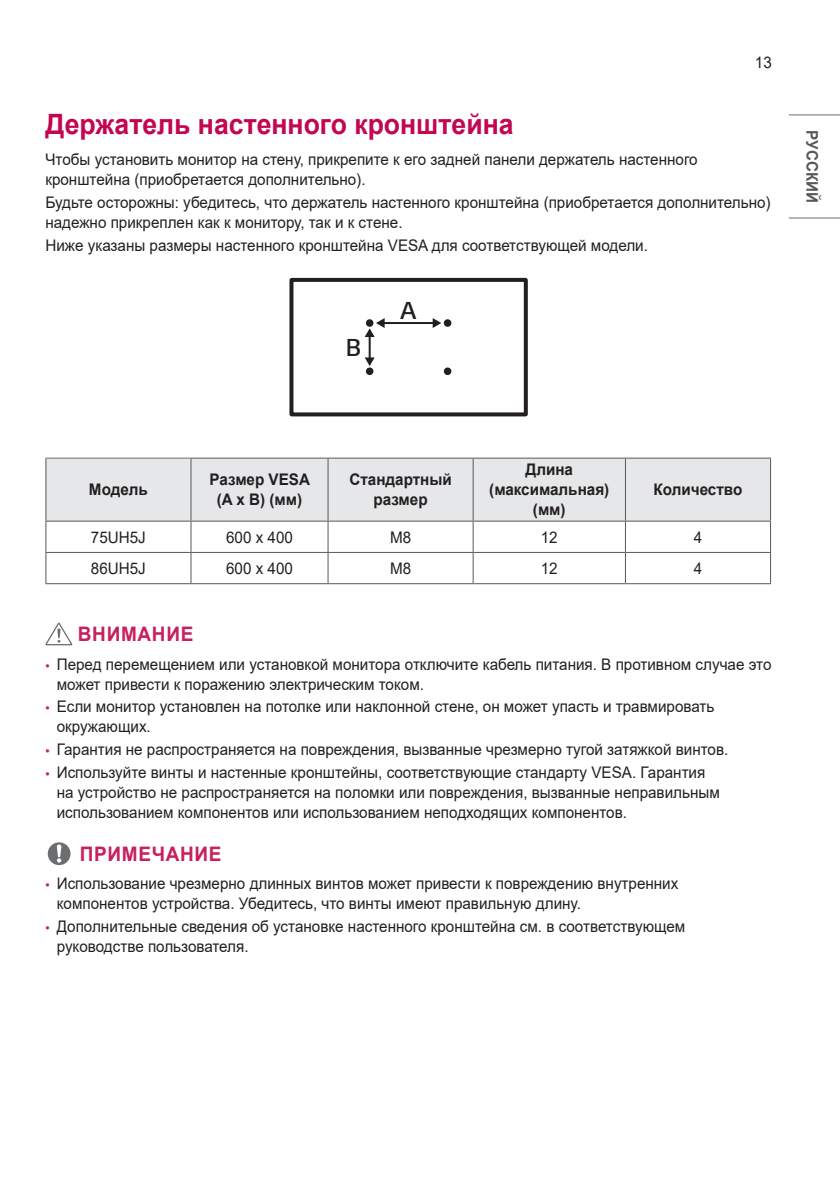
<style>
.page{position:relative;width:840px;height:1191px;background:#fff}
.page>*{position:absolute;margin:0;border:0;box-sizing:border-box;transform-origin:0 0}
.Title2{font:700 28px "Arial";color:#c30552;scale:.95 1}
.t1{font:300 26px "LG Smart";color:#231f20}
.Warning{font:700 20px "Arial";letter-spacing:.035em;color:#c8205d;scale:.95 1}
.Body{font:16px/20px "Arial";color:#231f20;scale:.95 1}
.Body_Bold_Center{font:700 16px/20px "Arial";color:#231f20;text-align:center;scale:.95 1}
.Body_Center{font:16px "Arial";color:#231f20;scale:.95 1}
.t2{font:700 16px "Arial";color:#57585a;scale:.95 1}
.s1{font-family:"LG Smart";color:#c8205d}
</style>
<div class="page">
<hr style="left:788px;top:217px;width:51px;height:1px;background:#6c6d70">
<hr style="left:788px;top:114px;width:51px;height:1px;background:#6c6d70">
<div style="left:289px;top:278px;width:238px;height:138px;border:4px solid #231f20"></div>
<div style="left:443px;top:319px;width:8px;height:8px;background:#231f20;border-radius:50%"></div>
<svg style="left:365px;top:367px;width:8px;height:8px"></svg>
<svg style="left:443px;top:367px;width:8px;height:8px"></svg>
<hr style="left:383px;top:322px;width:51px;height:2px;background:#231f20">
<svg style="left:432px;top:318px;width:9px;height:10px"></svg>
<hr style="left:368px;top:335px;width:2px;height:24px;background:#231f20">
<svg style="left:364px;top:318px;width:20px;height:19px"></svg>
<svg style="left:364px;top:357px;width:10px;height:9px"></svg>
<div style="left:46px;top:458px;width:723px;height:62px;background:#e6e7e9"></div>
<hr style="left:45px;top:457px;width:145px;height:1px;background:#6c6d70">
<hr style="left:45px;top:458px;width:1px;height:62px;background:#57585a">
<hr style="left:190px;top:457px;width:138px;height:1px;background:#57585a">
<hr style="left:190px;top:458px;width:1px;height:62px;background:#57585a">
<hr style="left:328px;top:457px;width:145px;height:1px;background:#57585a">
<hr style="left:327px;top:458px;width:1px;height:62px;background:#57585a">
<hr style="left:473px;top:457px;width:152px;height:1px;background:#57585a">
<hr style="left:472px;top:458px;width:1px;height:62px;background:#57585a">
<hr style="left:625px;top:457px;width:145px;height:1px;background:#57585a">
<hr style="left:624px;top:458px;width:1px;height:62px;background:#57585a">
<hr style="left:769px;top:458px;width:1px;height:62px;background:#57585a">
<hr style="left:45px;top:521px;width:1px;height:31px;background:#57585a">
<hr style="left:190px;top:521px;width:1px;height:31px;background:#57585a">
<hr style="left:327px;top:521px;width:1px;height:31px;background:#57585a">
<hr style="left:472px;top:521px;width:1px;height:31px;background:#57585a">
<hr style="left:624px;top:521px;width:1px;height:31px;background:#57585a">
<hr style="left:769px;top:521px;width:1px;height:31px;background:#57585a">
<hr style="left:45px;top:553px;width:1px;height:30px;background:#57585a">
<hr style="left:190px;top:553px;width:1px;height:30px;background:#57585a">
<hr style="left:327px;top:553px;width:1px;height:30px;background:#57585a">
<hr style="left:472px;top:553px;width:1px;height:30px;background:#57585a">
<hr style="left:624px;top:553px;width:1px;height:30px;background:#57585a">
<hr style="left:769px;top:553px;width:1px;height:30px;background:#57585a">
<hr style="left:45px;top:520px;width:146px;height:1px;background:#57585a">
<hr style="left:45px;top:552px;width:146px;height:1px;background:#57585a">
<hr style="left:45px;top:583px;width:146px;height:1px;background:#57585a">
<hr style="left:191px;top:520px;width:137px;height:1px;background:#57585a">
<hr style="left:328px;top:520px;width:145px;height:1px;background:#57585a">
<hr style="left:473px;top:520px;width:152px;height:1px;background:#57585a">
<hr style="left:625px;top:520px;width:145px;height:1px;background:#57585a">
<hr style="left:191px;top:552px;width:137px;height:1px;background:#57585a">
<hr style="left:328px;top:552px;width:145px;height:1px;background:#57585a">
<hr style="left:473px;top:552px;width:152px;height:1px;background:#57585a">
<hr style="left:625px;top:552px;width:145px;height:1px;background:#57585a">
<hr style="left:191px;top:583px;width:137px;height:1px;background:#57585a">
<hr style="left:328px;top:583px;width:145px;height:1px;background:#57585a">
<hr style="left:473px;top:583px;width:152px;height:1px;background:#57585a">
<hr style="left:625px;top:583px;width:145px;height:1px;background:#57585a">
<svg style="left:45px;top:622px;width:27px;height:23px"></svg>
<svg style="left:48px;top:842px;width:22px;height:23px"></svg>
<p class="Title2" style="left:45px;top:104px;width:494px">Держатель настенного кронштейна</p>
<p class="Body" style="left:754px;top:53px;width:19px">13</p>
<p class="Body" style="left:45px;top:149px;width:687px">Чтобы установить монитор на стену, прикрепите к его задней панели держатель настенного кронштейна (приобретается дополнительно).</p>
<p class="Body" style="left:45px;top:192px;width:764px">Будьте осторожны: убедитесь, что держатель настенного кронштейна (приобретается дополнительно) надежно прикреплен как к монитору, так и к стене.</p>
<p class="Body" style="left:45px;top:235px;width:635px">Ниже указаны размеры настенного кронштейна VESA для соответствующей модели.</p>
<p class="t1" style="left:346px;top:330px;width:17px">B</p>
<p class="t1" style="left:400px;top:293px;width:18px">A</p>
<p class="t2" style="left:822px;top:130px;width:78px;rotate:90deg">РУССКИЙ</p>
<p class="Body_Bold_Center" style="left:89px;top:480px;width:63px">Модель</p>
<p class="Body_Bold_Center" style="left:209px;top:470px;width:107px">Размер VESA (A x В) (мм)</p>
<p class="Body_Bold_Center" style="left:349px;top:470px;width:109px">Стандартный размер</p>
<p class="Body_Bold_Center" style="left:489px;top:460px;width:128px">Длина (максимальная) (мм)</p>
<p class="Body_Bold_Center" style="left:653px;top:480px;width:95px">Количество</p>
<p class="Body_Center" style="left:91px;top:526px;width:59px">75UH5J</p>
<p class="Body_Center" style="left:226px;top:526px;width:72px">600 x 400</p>
<p class="Body_Center" style="left:390px;top:526px;width:24px">M8</p>
<p class="Body_Center" style="left:540px;top:526px;width:19px">12</p>
<p class="Body_Center" style="left:693px;top:526px;width:10px">4</p>
<p class="Body_Center" style="left:91px;top:557px;width:59px">86UH5J</p>
<p class="Body_Center" style="left:226px;top:557px;width:72px">600 x 400</p>
<p class="Body_Center" style="left:390px;top:557px;width:24px">M8</p>
<p class="Body_Center" style="left:540px;top:557px;width:19px">12</p>
<p class="Body_Center" style="left:693px;top:557px;width:10px">4</p>
<p class="Warning" style="left:78px;top:620px;width:123px">ВНИМАНИЕ</p>
<p class="Body" style="left:57px;top:654px;width:753px;text-indent:-11px"><span class="s1">•</span> Перед перемещением или установкой монитора отключите кабель питания. В противном случае это может привести к поражению электрическим током.</p>
<p class="Body" style="left:57px;top:696px;width:693px;text-indent:-11px"><span class="s1">•</span> Если монитор установлен на потолке или наклонной стене, он может упасть и травмировать окружающих.</p>
<p class="Body" style="left:45px;top:739px;width:720px"><span class="s1">•</span> Гарантия не распространяется на повреждения, вызванные чрезмерно тугой затяжкой винтов.</p>
<p class="Body" style="left:57px;top:762px;width:699px;text-indent:-11px"><span class="s1">•</span> Используйте винты и настенные кронштейны, соответствующие стандарту VESA. Гарантия на устройство не распространяется на поломки или повреждения, вызванные неправильным использованием компонентов или использованием неподходящих компонентов.</p>
<p class="Warning" style="left:80px;top:839px;width:151px">ПРИМЕЧАНИЕ</p>
<p class="Body" style="left:57px;top:873px;width:655px;text-indent:-11px"><span class="s1">•</span> Использование чрезмерно длинных винтов может привести к повреждению внутренних компонентов устройства. Убедитесь, что винты имеют правильную длину.</p>
<p class="Body" style="left:57px;top:916px;width:662px;text-indent:-11px"><span class="s1">•</span> Дополнительные сведения об установке настенного кронштейна см. в соответствующем руководстве пользователя.</p>
</div>
